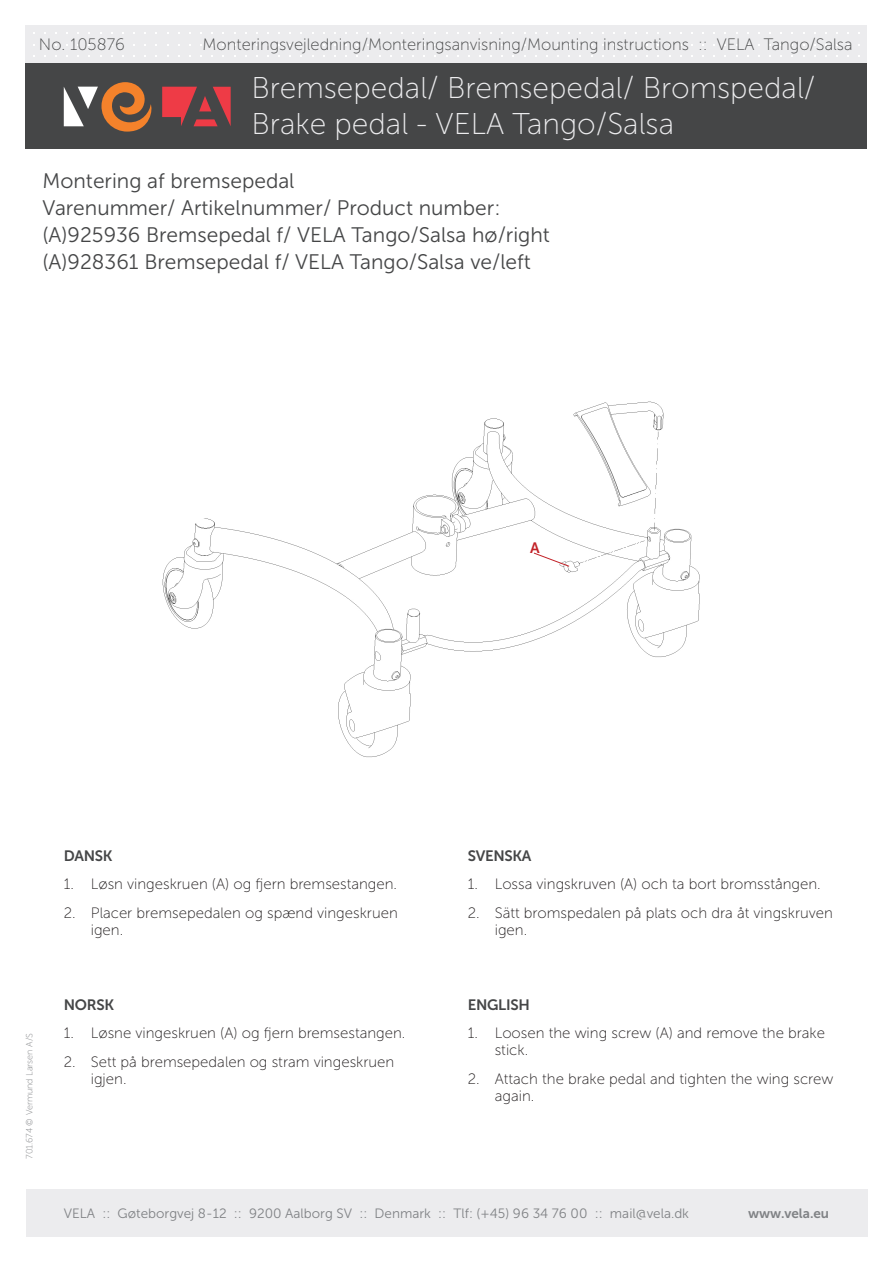
<style>
.page{position:relative;width:893px;height:1263px;background:#fff}
.page>*{position:absolute;margin:0;border:0;box-sizing:border-box;transform-origin:0 0}
.Titeloverskrift{font:30px/36px "Museo Sans 100";color:#ececee}
.Overskrift_orange{font:21px "Museo Sans 300";color:#454647}
.Titeloverskrift-2{font:16.5px "Museo Sans 100";color:#454647}
.t1{font:15px/17px "Museo Sans 100";color:#231f20}
.Underoverskrifter{font:15px "Museo Sans 700";letter-spacing:-.02em;color:#454647}
.Bullit_tekst{font:15px "Museo Sans 700";color:#c22127}
.t2{font:13.5px "Museo Sans 300";color:#808285}
.t3{font:13.5px "Museo Sans 700";color:#808285}
.t4{font:9px "Museo Sans 100";color:#808285}
</style>
<div class="page">
<div style="left:26px;top:26px;width:841px;height:38px;background:#ececee"></div>
<div style="left:26px;top:64px;width:841px;height:85px;background:#454647"></div>
<svg style="left:162px;top:87px;width:69px;height:39px"></svg>
<svg style="left:64px;top:82px;width:88px;height:50px"></svg>
<div style="left:26px;top:1189px;width:841px;height:48px;background:#ececee"></div>
<img style="left:162px;top:401px;width:538px;height:357px">
<svg style="left:533px;top:552px;width:37px;height:15px"></svg>
<p class="Titeloverskrift-2" style="left:39px;top:35px;width:87px">No. 105876</p>
<p class="Titeloverskrift-2" style="left:203px;top:35px;width:651px">Monteringsvejledning/Monteringsanvisning/Mounting instructions :: VELA Tango/Salsa</p>
<p class="Titeloverskrift" style="left:251px;top:70px;width:565px">Bremsepedal/ Bremsepedal/ Bromspedal/<br>Brake pedal - VELA Tango/Salsa</p>
<p class="Overskrift_orange" style="left:43px;top:169px;width:253px">Montering af bremsepedal</p>
<p class="Overskrift_orange" style="left:43px;top:196px;width:459px">Varenummer/ Artikelnummer/ Product number:</p>
<p class="Overskrift_orange" style="left:43px;top:223px;width:509px">(A)925936 Bremsepedal f/ VELA Tango/Salsa hø/right</p>
<p class="Overskrift_orange" style="left:43px;top:250px;width:490px">(A)928361 Bremsepedal f/ VELA Tango/Salsa ve/left</p>
<p class="Bullit_tekst" style="left:530px;top:539px;width:11px">A</p>
<p class="t4" style="left:25px;top:1159px;width:127px;rotate:-90deg">701.674 © Vermund Larsen A/S</p>
<p class="Underoverskrifter" style="left:64px;top:848px;width:50px">DANSK</p>
<p class="t1" style="left:64px;top:876px;width:335px">1. Løsn vingeskruen (A) og fjern bremsestangen.</p>
<p class="t1" style="left:91px;top:904px;width:308px;text-indent:-27px">2. Placer bremsepedalen og spænd vingeskruen igen.</p>
<p class="Underoverskrifter" style="left:64px;top:996px;width:52px">NORSK</p>
<p class="t1" style="left:64px;top:1025px;width:343px">1. Løsne vingeskruen (A) og fjern bremsestangen.</p>
<p class="t1" style="left:91px;top:1053px;width:305px;text-indent:-27px">2. Sett på bremsepedalen og stram vingeskruen igjen.</p>
<p class="Underoverskrifter" style="left:468px;top:848px;width:65px">SVENSKA</p>
<p class="t1" style="left:468px;top:876px;width:355px">1. Lossa vingskruven (A) och ta bort bromsstången.</p>
<p class="t1" style="left:495px;top:904px;width:340px;text-indent:-27px">2. Sätt bromspedalen på plats och dra åt vingskruven igen.</p>
<p class="Underoverskrifter" style="left:468px;top:996px;width:64px">ENGLISH</p>
<p class="t1" style="left:495px;top:1025px;width:332px;text-indent:-27px">1. Loosen the wing screw (A) and remove the brake stick.</p>
<p class="t1" style="left:495px;top:1070px;width:340px;text-indent:-27px">2. Attach the brake pedal and tighten the wing screw again.</p>
<p class="t2" style="left:64px;top:1206px;width:627px">VELA :: Gøteborgvej 8-12 :: 9200 Aalborg SV :: Denmark :: Tlf: (+45) 96 34 76 00 :: mail@vela.dk</p>
<p class="t3" style="left:748px;top:1206px;width:83px">www.vela.eu</p>
</div>
